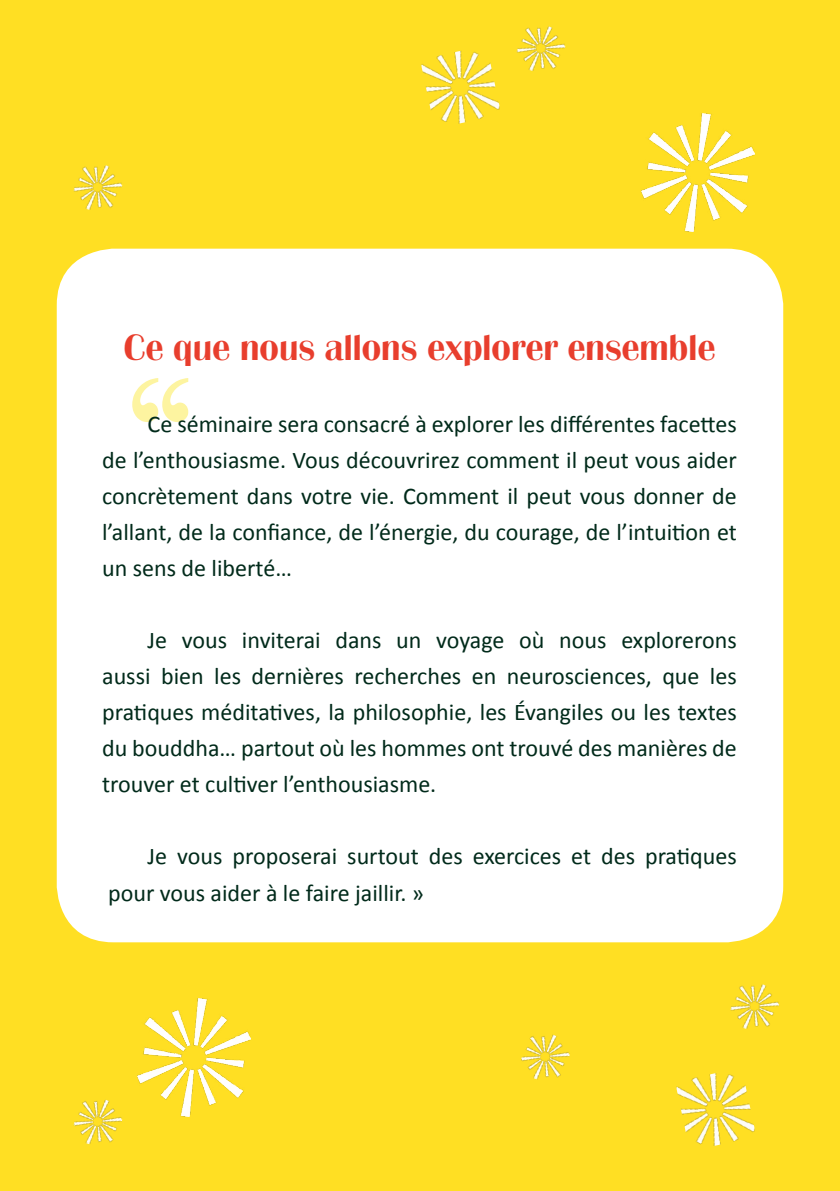
<style>
.page{position:relative;width:840px;height:1191px;background:#fff}
.page>*{position:absolute;margin:0;border:0;box-sizing:border-box;transform-origin:0 0}
.t1{font:170px "Myanmar MN";color:#fdf4a0}
.t2{font:36px "Britannic BQ";color:#e83e2d}
.t3{font:24px/36px "Calibri";color:#002a1a;text-align:justify}
</style>
<div class="page">
<div style="left:0;top:0;width:839px;height:1191px;background:#ffdf23"></div>
<div style="left:57px;top:249px;width:725px;height:693px;background:#fff;border-radius:57px"></div>
<img style="left:641px;top:114px;width:113px;height:118px">
<img style="left:137px;top:998px;width:114px;height:118px">
<img style="left:421px;top:51px;width:79px;height:73px">
<img style="left:676px;top:1073px;width:79px;height:73px">
<img style="left:516px;top:26px;width:50px;height:45px">
<img style="left:73px;top:165px;width:50px;height:45px">
<img style="left:73px;top:1099px;width:50px;height:46px">
<img style="left:521px;top:1034px;width:49px;height:46px">
<img style="left:730px;top:984px;width:50px;height:45px">
<p class="t2" style="left:123px;top:326px;width:593px">Ce que nous allons explorer ensemble</p>
<p class="t1" style="left:126px;top:338px;width:69px">“</p>
<p class="t3" style="left:102px;top:406px;width:636px;text-indent:45px">Ce séminaire sera consacré à explorer les différentes facettes de l’enthousiasme. Vous découvrirez comment il peut vous aider concrètement dans votre vie. Comment il peut vous donner de l’allant, de la confiance, de l’énergie, du courage, de l’intuition et un sens de liberté…</p>
<p class="t3" style="left:102px;top:622px;width:636px;text-indent:45px">Je vous inviterai dans un voyage où nous explorerons aussi bien les dernières recherches en neurosciences, que les pratiques méditatives, la philosophie, les Évangiles ou les textes du bouddha… partout où les hommes ont trouvé des manières de trouver et cultiver l’enthousiasme.</p>
<p class="t3" style="left:108px;top:838px;width:629px;text-indent:39px">Je vous proposerai surtout des exercices et des pratiques pour vous aider à le faire jaillir. »</p>
</div>
